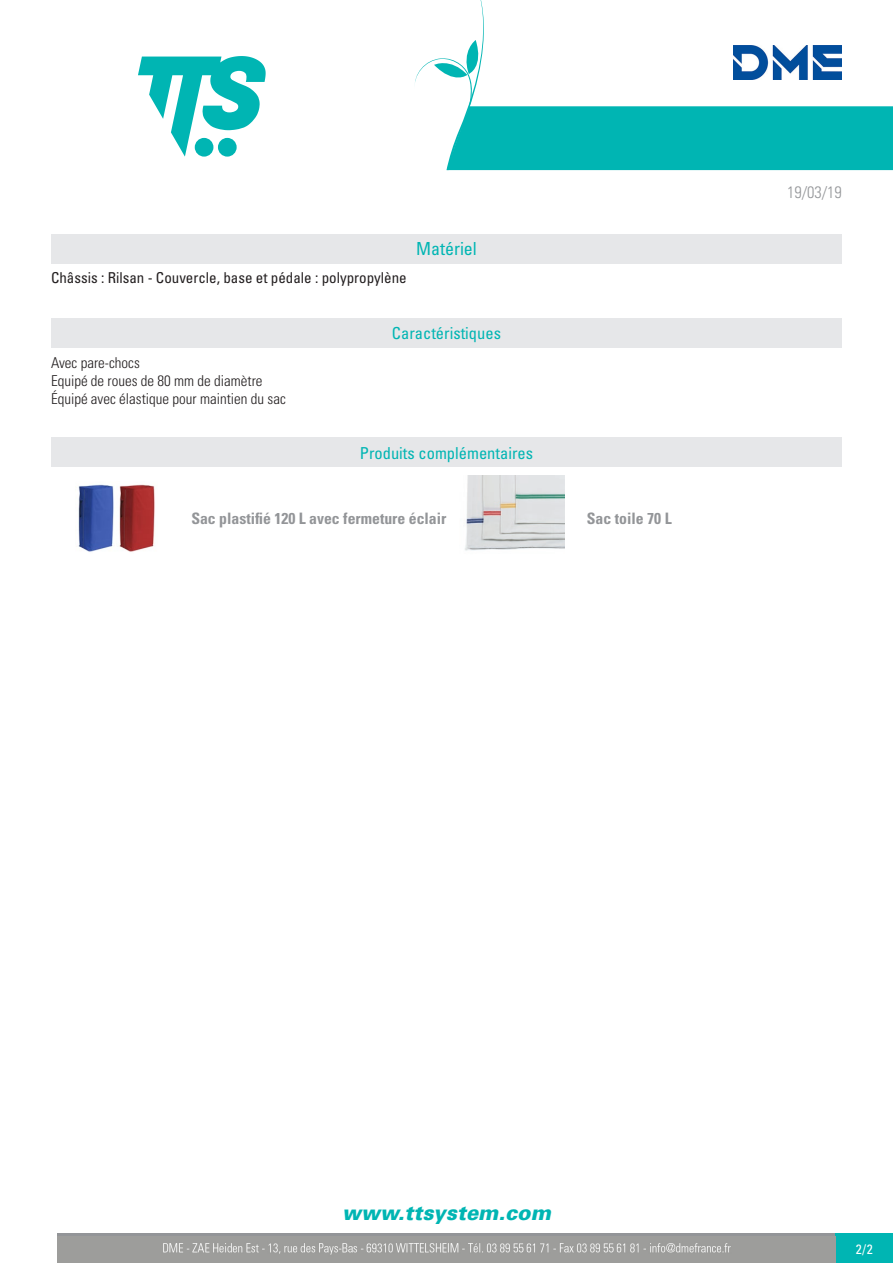
<style>
.page{position:relative;width:893px;height:1263px;background:#fff}
.page>*{position:absolute;margin:0;border:0;box-sizing:border-box;transform-origin:0 0}
.t1{font:italic 900 20.85px "Univers";color:#00b5b3;scale:.96 1}
.t2{font:condensed 18px "Univers LT Std";color:#00b5b3}
.t3{font:condensed 16.5px "Univers";color:#00b5b3}
.t4{font:condensed 16.5px "Univers LT Std";color:#00b5b3}
.t5{font:300 condensed 16.5px "Univers";color:#939598}
.t6{font:700 condensed 15.75px "Univers";color:#939598}
.t7{font:300 condensed 15px/18px "Univers LT Std";color:#231f20}
.t8{font:condensed 15px "Univers LT Std";color:#231f20}
.t9{font:condensed 13.5px "Univers";color:#fff}
</style>
<div class="page">
<svg style="left:138px;top:56px;width:128px;height:101px"></svg>
<div style="left:57px;top:1233px;width:779px;height:30px;background:#9d9d9b"></div>
<div style="left:836px;top:1233px;width:57px;height:30px;background:#00b5b3"></div>
<svg style="left:415px;top:0;width:478px;height:170px"></svg>
<div style="left:51px;top:234px;width:791px;height:29px;background:#e6e7e9"></div>
<div style="left:51px;top:319px;width:791px;height:29px;background:#e6e7e9"></div>
<div style="left:51px;top:437px;width:791px;height:30px;background:#e6e7e9"></div>
<img style="left:78px;top:484px;width:77px;height:68px">
<img style="left:465px;top:476px;width:100px;height:75px">
<img style="left:163px;top:1243px;width:568px;height:12px">
<p class="t8" style="left:51px;top:268px;width:357px">Châssis : Rilsan - Couvercle, base et pédale : polypropylène</p>
<p class="t2" style="left:416px;top:237px;width:62px">Matériel</p>
<p class="t7" style="left:51px;top:353px;width:236px">Avec pare-chocs<br>Equipé de roues de 80 mm de diamètre<br>Équipé avec élastique pour maintien du sac</p>
<p class="t4" style="left:392px;top:323px;width:111px">Caractéristiques</p>
<p class="t3" style="left:360px;top:442px;width:175px">Produits complémentaires</p>
<p class="t6" style="left:191px;top:508px;width:257px">Sac plastifié 120 L avec fermeture éclair</p>
<p class="t6" style="left:587px;top:508px;width:86px">Sac toile 70 L</p>
<p class="t5" style="left:787px;top:182px;width:56px">19/03/19</p>
<h1 class="t1" style="left:342px;top:1200px;width:219px">www.ttsystem.com</h1>
<p class="t9" style="left:856px;top:1240px;width:19px">2/2</p>
</div>
